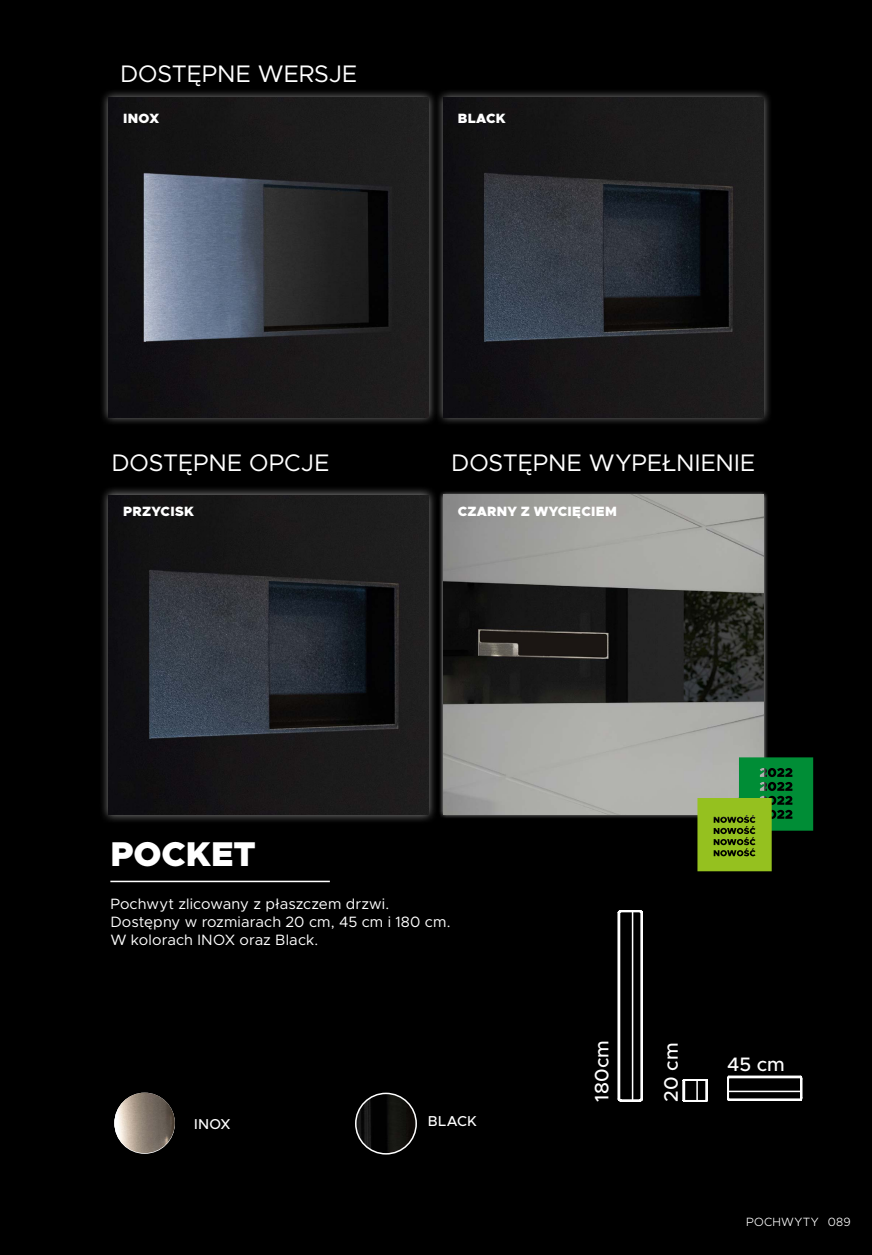
<style>
.page{position:relative;width:872px;height:1255px;background:#fff}
.page>*{position:absolute;margin:0;border:0;box-sizing:border-box;transform-origin:0 0}
.t1{font:900 34.5px "Metropolis";color:#fff}
.t2{font:24px "Metropolis";color:#fff}
.t3{font:500 19.5px "Metropolis";letter-spacing:-.005em;color:#fff}
.t4{font:15px/18px "Metropolis";letter-spacing:.005em;color:#fff}
.t5{font:500 14.4px "Metropolis";letter-spacing:.015em;color:#fff}
.t6{font:900 13.5px "Metropolis";letter-spacing:.02em;color:#fff}
.t7{font:300 12px "Metropolis";letter-spacing:.02em;color:#fff}
</style>
<div class="page">
<div style="left:0;top:0;width:872px;height:1254px;background:#000"></div>
<div style="left:100px;top:88px;width:338px;height:338px;background:#fff;opacity:.57"></div>
<img style="left:109px;top:98px;width:320px;height:319px">
<div style="left:438px;top:490px;width:330px;height:329px;background:#fff;opacity:.75"></div>
<img style="left:443px;top:495px;width:320px;height:319px">
<div style="left:434px;top:88px;width:338px;height:338px;background:#fff;opacity:.57"></div>
<img style="left:443px;top:98px;width:320px;height:319px">
<div style="left:100px;top:485px;width:338px;height:338px;background:#fff;opacity:.57"></div>
<img style="left:109px;top:495px;width:320px;height:319px">
<img style="left:356px;top:1093px;width:60px;height:60px;border-radius:30px">
<div style="left:355px;top:1092px;width:62px;height:62px;border:2px solid #fff;border-radius:50%"></div>
<svg style="left:617px;top:910px;width:26px;height:192px"></svg>
<svg style="left:727px;top:1075px;width:76px;height:26px"></svg>
<svg style="left:682px;top:1079px;width:26px;height:23px"></svg>
<hr style="left:110px;top:880px;width:220px;height:2px;background:#fff">
<hr style="left:696px;top:1079px;width:2px;height:21px;background:#fff">
<hr style="left:728px;top:1090px;width:73px;height:2px;background:#fff">
<hr style="left:632px;top:911px;width:1px;height:189px;background:#fff">
<svg style="left:697px;top:757px;width:116px;height:114px"></svg>
<img style="left:114px;top:1092px;width:61px;height:60px;border-radius:30px">
<h2 class="t2" style="left:120px;top:58px;width:239px">DOSTĘPNE WERSJE</h2>
<p class="t6" style="left:123px;top:110px;width:37px">INOX</p>
<p class="t6" style="left:458px;top:110px;width:49px">BLACK</p>
<h2 class="t2" style="left:111px;top:447px;width:219px">DOSTĘPNE OPCJE</h2>
<h2 class="t2" style="left:451px;top:447px;width:306px">DOSTĘPNE WYPEŁNIENIE</h2>
<p class="t6" style="left:123px;top:502px;width:72px">PRZYCISK</p>
<p class="t6" style="left:458px;top:502px;width:161px">CZARNY Z WYCIĘCIEM</p>
<h1 class="t1" style="left:110px;top:832px;width:147px">POCKET</h1>
<p class="t4" style="left:110px;top:894px;width:342px">Pochwyt zlicowany z płaszczem drzwi.<br>Dostępny w rozmiarach 20 cm, 45 cm i 180 cm.<br>W kolorach INOX oraz Black.</p>
<p class="t5" style="left:194px;top:1115px;width:38px">INOX</p>
<p class="t5" style="left:428px;top:1112px;width:50px">BLACK</p>
<h3 class="t3" style="left:589px;top:1101px;width:63px;rotate:-90deg">180cm</h3>
<h3 class="t3" style="left:659px;top:1101px;width:60px;rotate:-90deg">20 cm</h3>
<h3 class="t3" style="left:727px;top:1052px;width:59px">45 cm</h3>
<p class="t7" style="left:746px;top:1214px;width:106px">POCHWYTY 089</p>
</div>
